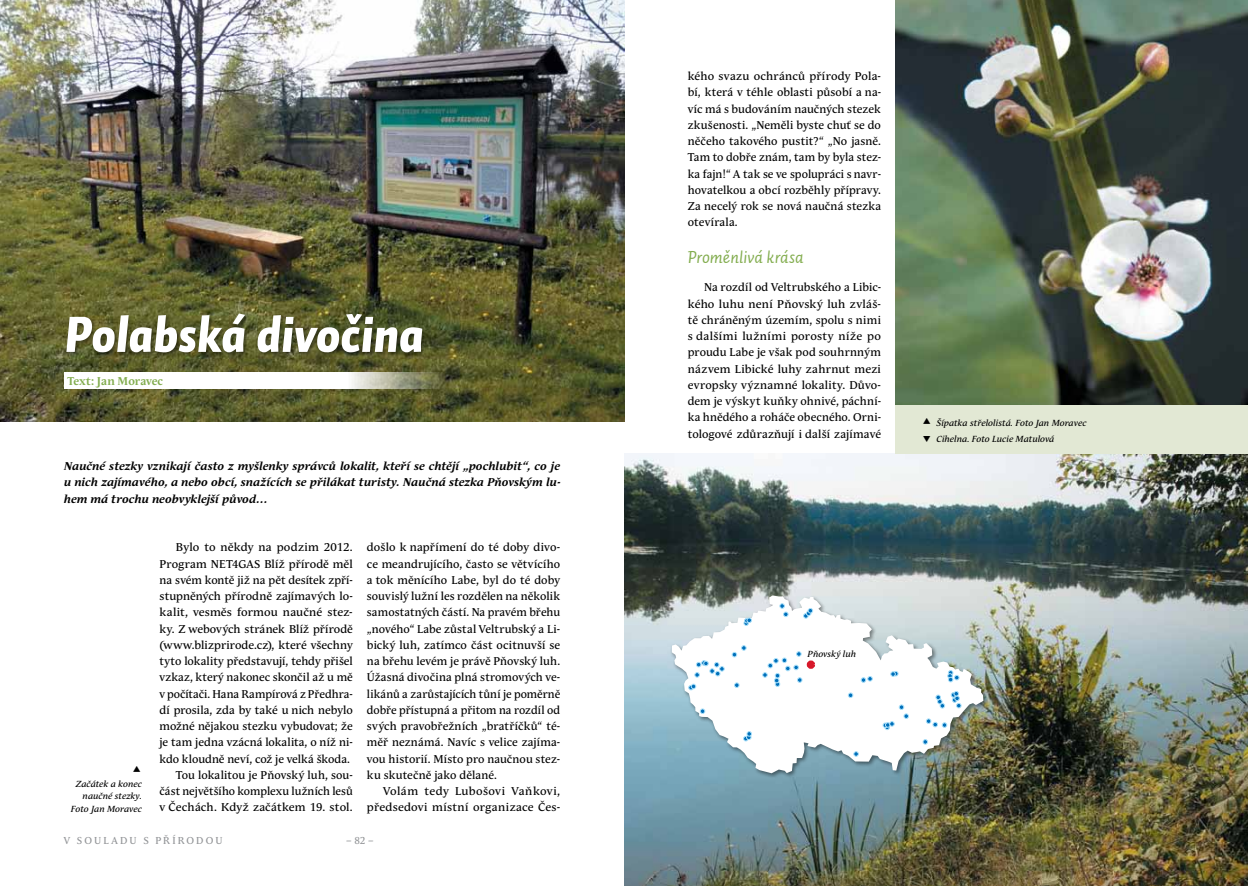
<style>
.page{position:relative;width:1248px;height:886px;background:#fff}
.page>*{position:absolute;margin:0;border:0;box-sizing:border-box;transform-origin:0 0}
.t1{font:50px "Auto 1 Black Italic LF";letter-spacing:-.01em;color:#fff}
.t2{font:17.5px "Auto 2 Italic LF";color:#83ad4f}
.t3{font:11.25px/16.2px "Andulka Text Pro";letter-spacing:.01em;color:#000;text-align:justify}
.t4{font:italic 700 11.25px/16.2px "Andulka Text Pro";letter-spacing:.005em;color:#000;text-align:justify}
.t5{font:11.25px/16.2px "Andulka Text Pro";letter-spacing:.03em;color:#000;text-align:right}
.t6{font:700 11.25px "Andulka Text Pro";color:#83ad4f}
.t7{font:10px "Andulka Text Pro";letter-spacing:.225em;color:#939598}
.t8{font:italic 8.75px/12.5px "Andulka Text Pro";letter-spacing:.005em;color:#000}
</style>
<div class="page">
<img style="left:0;top:0;width:624px;height:421px">
<img style="left:624px;top:454px;width:623px;height:432px">
<div style="left:64px;top:312px;width:364px;height:46px;background:#000;opacity:.45"></div>
<svg style="left:64px;top:373px;width:386px;height:16px"></svg>
<img style="left:895px;top:0;width:352px;height:405px">
<div style="left:895px;top:405px;width:352px;height:49px;background:#e2e8d4"></div>
<div style="left:669px;top:593px;width:319px;height:186px;background:#000;opacity:.45"></div>
<svg style="left:671px;top:595px;width:312px;height:178px"></svg>
<svg style="left:743px;top:731px;width:8px;height:10px"></svg>
<svg style="left:700px;top:709px;width:5px;height:5px"></svg>
<svg style="left:688px;top:684px;width:8px;height:6px"></svg>
<svg style="left:734px;top:683px;width:5px;height:5px"></svg>
<svg style="left:806px;top:660px;width:9px;height:9px"></svg>
<svg style="left:694px;top:660px;width:30px;height:17px"></svg>
<svg style="left:732px;top:645px;width:14px;height:12px"></svg>
<svg style="left:743px;top:618px;width:8px;height:8px"></svg>
<svg style="left:779px;top:603px;width:9px;height:14px"></svg>
<svg style="left:803px;top:608px;width:9px;height:10px"></svg>
<svg style="left:762px;top:651px;width:40px;height:36px"></svg>
<svg style="left:848px;top:693px;width:5px;height:5px"></svg>
<svg style="left:860px;top:676px;width:12px;height:6px"></svg>
<svg style="left:890px;top:671px;width:8px;height:5px"></svg>
<svg style="left:926px;top:719px;width:20px;height:8px"></svg>
<svg style="left:935px;top:695px;width:9px;height:13px"></svg>
<svg style="left:950px;top:691px;width:11px;height:17px"></svg>
<svg style="left:947px;top:670px;width:12px;height:12px"></svg>
<svg style="left:922px;top:739px;width:5px;height:5px"></svg>
<svg style="left:853px;top:751px;width:5px;height:5px"></svg>
<svg style="left:882px;top:705px;width:26px;height:25px"></svg>
<h1 class="t1" style="left:64px;top:301px;width:361px">Polabská divočina</h1>
<p class="t6" style="left:67px;top:374px;width:97px">Text: Jan Moravec</p>
<p class="t4" style="left:64px;top:458px;width:498px">Naučné stezky vznikají často z myšlenky správců lokalit, kteří se chtějí „pochlubit“, co je u nich zajímavého, a nebo obcí, snažících se přilákat turisty. Naučná stezka Pňovským lu&shy;hem má trochu neobvyklejší původ…</p>
<p class="t8" style="left:71px;top:777px;width:72px;text-align:right">Začátek a konec naučné stezky.<br>Foto Jan Moravec</p>
<p class="t3" style="left:159px;top:539px;width:195px;text-align:right">Bylo to někdy na podzim 2012.<br>Program NET4GAS Blíž přírodě měl na svém kontě již na pět desítek zpří&shy;stupněných přírodně zajímavých lo&shy;kalit, vesměs formou naučné stez&shy;ky. Z webových stránek Blíž přírodě (www.blizprirode.cz), které všechny tyto lokality představují, tehdy přišel vzkaz, který nakonec skončil až u mě v počítači. Hana Rampírová z Předhra&shy;dí prosila, zda by také u nich nebylo možné nějakou stezku vybudovat; že je tam jedna vzácná lokalita, o níž ni&shy;kdo kloudně neví, což je velká škoda.<br>Tou lokalitou je Pňovský luh, sou&shy;část největšího komplexu lužních lesů v Čechách. Když začátkem 19. stol.</p>
<p class="t3" style="left:367px;top:539px;width:195px">došlo k napřímení do té doby divo&shy;ce meandrujícího, často se větvícího a tok měnícího Labe, byl do té doby souvislý lužní les rozdělen na několik samostatných částí. Na pravém břehu „nového“ Labe zůstal Veltrubský a Li&shy;bický luh, zatímco část ocitnuvší se na břehu levém je právě Pňovský luh.<br>Úžasná divočina plná stromových ve&shy;likánů a zarůstajících tůní je poměrně dobře přístupná a přitom na rozdíl od svých pravobřežních „bratříčků“ té&shy;měř neznámá. Navíc s velice zajíma&shy;vou historií. Místo pro naučnou stez&shy;ku skutečně jako dělané.</p>
<p class="t5" style="left:367px;top:783px;width:195px">Volám tedy Lubošovi Vaňkovi, předsedovi místní organizace Čes-</p>
<p class="t7" style="left:64px;top:835px;width:49px">vso ulad</p>
<p class="t7" style="left:129px;top:835px;width:59px">u s přírodo</p>
<p class="t7" style="left:215px;top:835px;width:9px">u</p>
<p class="t7" style="left:346px;top:835px;width:29px">– 82 –</p>
<p class="t3" style="left:687px;top:68px;width:195px">kého svazu ochránců přírody Pola&shy;bí, která v téhle oblasti působí a na&shy;víc má s budováním naučných stezek zkušenosti. „Neměli byste chuť se do něčeho takového pustit?“ „No jasně.<br>Tam to dobře znám, tam by byla stez&shy;ka fajn!“ A tak se ve spolupráci s navr&shy;hovatelkou a obcí rozběhly přípravy.<br>Za necelý rok se nová naučná stezka otevírala.</p>
<h2 class="t2" style="left:687px;top:246px;width:117px">Proměnlivá krása</h2>
<p class="t3" style="left:687px;top:279px;width:195px;text-indent:16px">Na rozdíl od Veltrubského a Libic&shy;kého luhu není Pňovský luh zvláš&shy;tě chráněným územím, spolu s nimi s dalšími lužními porosty níže po proudu Labe je však pod souhrnným názvem Libické luhy zahrnut mezi evropsky významné lokality. Důvo&shy;dem je výskyt kuňky ohnivé, páchní&shy;ka hnědého a roháče obecného. Orni&shy;tologové zdůrazňují i další zajímavé</p>
<p class="t8" style="left:936px;top:415px;width:151px;line-height:16px">Šípatka střelolistá. Foto Jan Moravec<br>Cihelna. Foto Lucie Matulová</p>
<p class="t8" style="left:807px;top:647px;width:50px">Pňovský luh</p>
</div>
